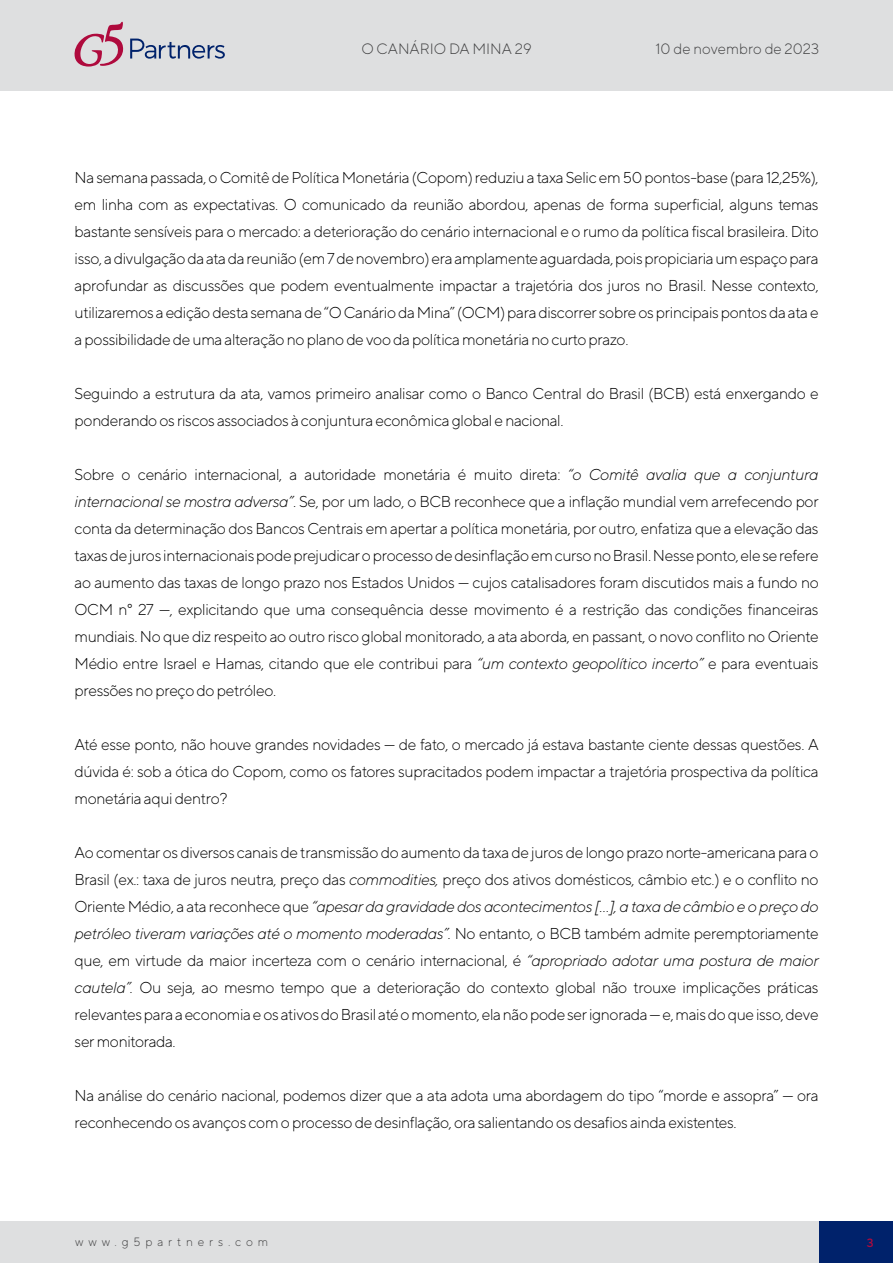
<style>
.page{position:relative;width:893px;height:1263px;background:#fff}
.page>*{position:absolute;margin:0;border:0;box-sizing:border-box;transform-origin:0 0}
.t1{font:300 15.75px/27px "TT Norms";letter-spacing:-.025em;color:#000;text-align:justify}
.t2{font:300 15px "TT Norms";color:#404041}
.t3{font:300 12px "TT Norms";letter-spacing:.4em;color:#404041}
.t4{font:500 12px "TT Norms";color:#af0a3d}
.s1{font-style:italic}
</style>
<div class="page">
<div style="left:0;top:1222px;width:893px;height:41px;background:#dedfe0"></div>
<div style="left:819px;top:1222px;width:74px;height:41px;background:#00226b"></div>
<div style="left:0;top:0;width:893px;height:90px;background:#dedfe0"></div>
<svg style="left:130px;top:39px;width:95px;height:20px"></svg>
<svg style="left:74px;top:22px;width:49px;height:45px"></svg>
<p class="t2" style="left:361px;top:40px;width:172px">O CANÁRIO DA MINA 29</p>
<p class="t2" style="left:655px;top:40px;width:165px">10 de novembro de 2023</p>
<p class="t1" style="left:75px;top:163px;width:746px">Na semana passada, o Comitê de Política Monetária (Copom) reduziu a taxa Selic em 50 pontos-base (para 12,25%), em linha com as expectativas. O comunicado da reunião abordou, apenas de forma superficial, alguns temas bastante sensíveis para o mercado: a deterioração do cenário internacional e o rumo da política fiscal brasileira. Dito isso, a divulgação da ata da reunião (em 7 de novembro) era amplamente aguardada, pois propiciaria um espaço para aprofundar as discussões que podem eventualmente impactar a trajetória dos juros no Brasil. Nesse contexto, utilizaremos a edição desta semana de “O Canário da Mina” (OCM) para discorrer sobre os principais pontos da ata e a possibilidade de uma alteração no plano de voo da política monetária no curto prazo.</p>
<p class="t1" style="left:75px;top:379px;width:746px">Seguindo a estrutura da ata, vamos primeiro analisar como o Banco Central do Brasil (BCB) está enxergando e ponderando os riscos associados à conjuntura econômica global e nacional.</p>
<p class="t1" style="left:75px;top:460px;width:746px">Sobre o cenário internacional, a autoridade monetária é muito direta: <span class="s1">“o Comitê avalia que a conjuntura internacional se mostra adversa”</span>. Se, por um lado, o BCB reconhece que a inflação mundial vem arrefecendo por conta da determinação dos Bancos Centrais em apertar a política monetária, por outro, enfatiza que a elevação das taxas de juros internacionais pode prejudicar o processo de desinflação em curso no Brasil. Nesse ponto, ele se refere ao aumento das taxas de longo prazo nos Estados Unidos — cujos catalisadores foram discutidos mais a fundo no OCM n° 27 —, explicitando que uma consequência desse movimento é a restrição das condições financeiras mundiais. No que diz respeito ao outro risco global monitorado, a ata aborda, en passant, o novo conflito no Oriente Médio entre Israel e Hamas, citando que ele contribui para <span class="s1">“um contexto geopolítico incerto”</span> e para eventuais pressões no preço do petróleo.</p>
<p class="t1" style="left:75px;top:730px;width:746px">Até esse ponto, não houve grandes novidades — de fato, o mercado já estava bastante ciente dessas questões. A dúvida é: sob a ótica do Copom, como os fatores supracitados podem impactar a trajetória prospectiva da política monetária aqui dentro?</p>
<p class="t1" style="left:75px;top:838px;width:746px">Ao comentar os diversos canais de transmissão do aumento da taxa de juros de longo prazo norte-americana para o Brasil (ex.: taxa de juros neutra, preço das <span class="s1">commodities,</span> preço dos ativos domésticos, câmbio etc.) e o conflito no Oriente Médio, a ata reconhece que <span class="s1">“apesar da gravidade dos acontecimentos […], a taxa de câmbio e o preço do petróleo tiveram variações até o momento moderadas”.</span> No entanto, o BCB também admite peremptoriamente que, em virtude da maior incerteza com o cenário internacional, é <span class="s1">“apropriado adotar uma postura de maior cautela”.</span> Ou seja, ao mesmo tempo que a deterioração do contexto global não trouxe implicações práticas relevantes para a economia e os ativos do Brasil até o momento, ela não pode ser ignorada — e, mais do que isso, deve ser monitorada.</p>
<p class="t1" style="left:75px;top:1081px;width:746px">Na análise do cenário nacional, podemos dizer que a ata adota uma abordagem do tipo “morde e assopra” — ora reconhecendo os avanços com o processo de desinflação, ora salientando os desafios ainda existentes.</p>
<p class="t3" style="left:75px;top:1235px;width:195px">www.g5partners.com</p>
<p class="t4" style="left:867px;top:1235px;width:8px">3</p>
</div>
